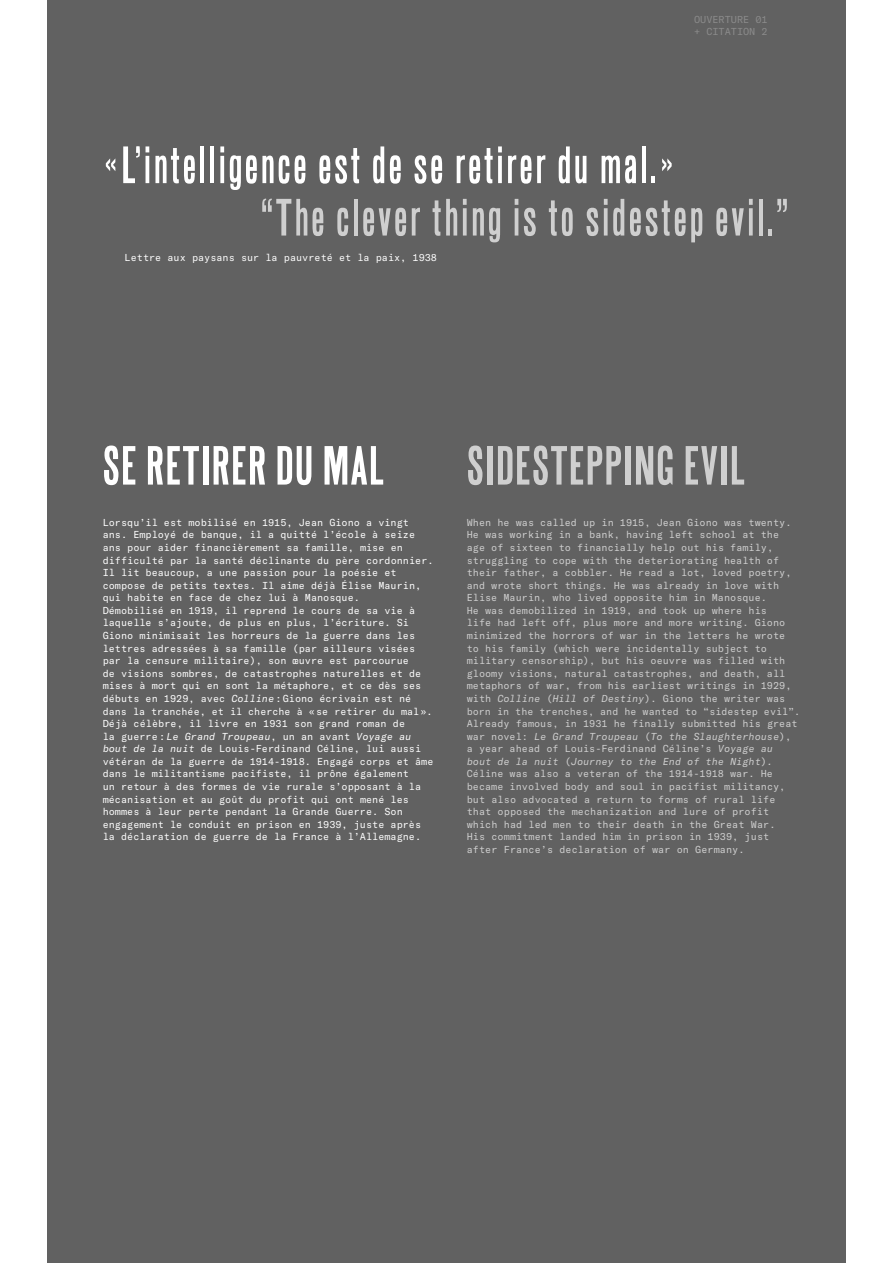
<style>
.page{position:relative;width:893px;height:1263px;background:#fff}
.page>*{position:absolute;margin:0;border:0;box-sizing:border-box;transform-origin:0 0}
.t1{font:55.05px "Antique Etroite";letter-spacing:.025em;color:#cfcfcf}
.t2{font:55.05px "Antique Etroite";letter-spacing:.025em;color:#fff}
.t3{font:52.35px "Antique Etroite";letter-spacing:.05em;color:#fff}
.t4{font:52.35px "Antique Etroite";letter-spacing:.05em;color:#cfcfcf}
.t5{font:9.9px/12.6px "GT America Mono";letter-spacing:-.005em;color:#cfcfcf}
.t6{font:9.9px/12.6px "GT America Mono";letter-spacing:-.005em;color:#fff}
.t7{font:9.9px/12.6px "GT America Mono";letter-spacing:-.005em;color:#8b8b8b}
.s1{font-style:italic}
</style>
<div class="page">
<div style="left:47px;top:0;width:799px;height:1263px;background:#616161"></div>
<p class="t7" style="left:694px;top:14px;width:75px">OUVERTURE 01 + CITATION 2</p>
<h2 class="t3" style="left:105px;top:146px;width:570px">« L’intelligence est de se retirer du mal. »</h2>
<h2 class="t4" style="left:261px;top:198px;width:528px">“The clever thing is to sidestep evil.”</h2>
<p class="t6" style="left:125px;top:252px;width:314px">Lettre aux paysans sur la pauvreté et la paix, 1938</p>
<h1 class="t2" style="left:103px;top:445px;width:282px">SE RETIRER DU MAL</h1>
<h1 class="t1" style="left:467px;top:445px;width:279px">SIDESTEPPING EVIL</h1>
<p class="t6" style="left:103px;top:517px;width:332px">Lorsqu’il est mobilisé en 1915, Jean Giono a vingt ans. Employé de banque, il a quitté l’école à seize ans pour aider financièrement sa famille, mise en difficulté par la santé déclinante du père cordonnier.<br>Il lit beaucoup, a une passion pour la poésie et compose de petits textes. Il aime déjà Élise Maurin, qui habite en face de chez lui à Manosque.<br>Démobilisé en 1919, il reprend le cours de sa vie à laquelle s’ajoute, de plus en plus, l’écriture. Si Giono minimisait les horreurs de la guerre dans les lettres adressées à sa famille (par ailleurs visées par la censure militaire), son œuvre est parcourue<br>de visions sombres, de catastrophes naturelles et de mises à mort qui en sont la métaphore, et ce dès ses débuts en 1929, avec <span class="s1">Colline</span>: Giono écrivain est né dans la tranchée, et il cherche à « se retirer du mal ».<br>Déjà célèbre, il livre en 1931 son grand roman de<br>la guerre : <span class="s1">Le Grand Troupeau</span>, un an avant <span class="s1">Voyage au bout de la nuit</span> de Louis-Ferdinand Céline, lui aussi vétéran de la guerre de 1914-1918. Engagé corps et âme dans le militantisme pacifiste, il prône également<br>un retour à des formes de vie rurale s’opposant à la mécanisation et au goût du profit qui ont mené les hommes à leur perte pendant la Grande Guerre. Son engagement le conduit en prison en 1939, juste après la déclaration de guerre de la France à l’Allemagne.</p>
<p class="t5" style="left:467px;top:517px;width:335px">When he was called up in 1915, Jean Giono was twenty.<br>He was working in a bank, having left school at the<br>age of sixteen to financially help out his family, struggling to cope with the deteriorating health of their father, a cobbler. He read a lot, loved poetry, and wrote short things. He was already in love with Elise Maurin, who lived opposite him in Manosque.<br>He was demobilized in 1919, and took up where his<br>life had left off, plus more and more writing. Giono minimized the horrors of war in the letters he wrote<br>to his family (which were incidentally subject to military censorship), but his oeuvre was filled with gloomy visions, natural catastrophes, and death, all metaphors of war, from his earliest writings in 1929, with <span class="s1">Colline</span> (<span class="s1">Hill of Destiny</span>). Giono the writer was born in the trenches, and he wanted to “sidestep evil”.<br>Already famous, in 1931 he finally submitted his great war novel: <span class="s1">Le Grand Troupeau</span> (<span class="s1">To the Slaughterhouse</span>),<br>a year ahead of Louis-Ferdinand Céline’s <span class="s1">Voyage au<br>bout de la nuit</span> (<span class="s1">Journey to the End of the Night</span>)<span class="s1">.<br></span>Céline was also a veteran of the 1914-1918 war. He became involved body and soul in pacifist militancy, but also advocated a return to forms of rural life that opposed the mechanization and lure of profit which had led men to their death in the Great War.<br>His commitment landed him in prison in 1939, just after France’s declaration of war on Germany.</p>
</div>
